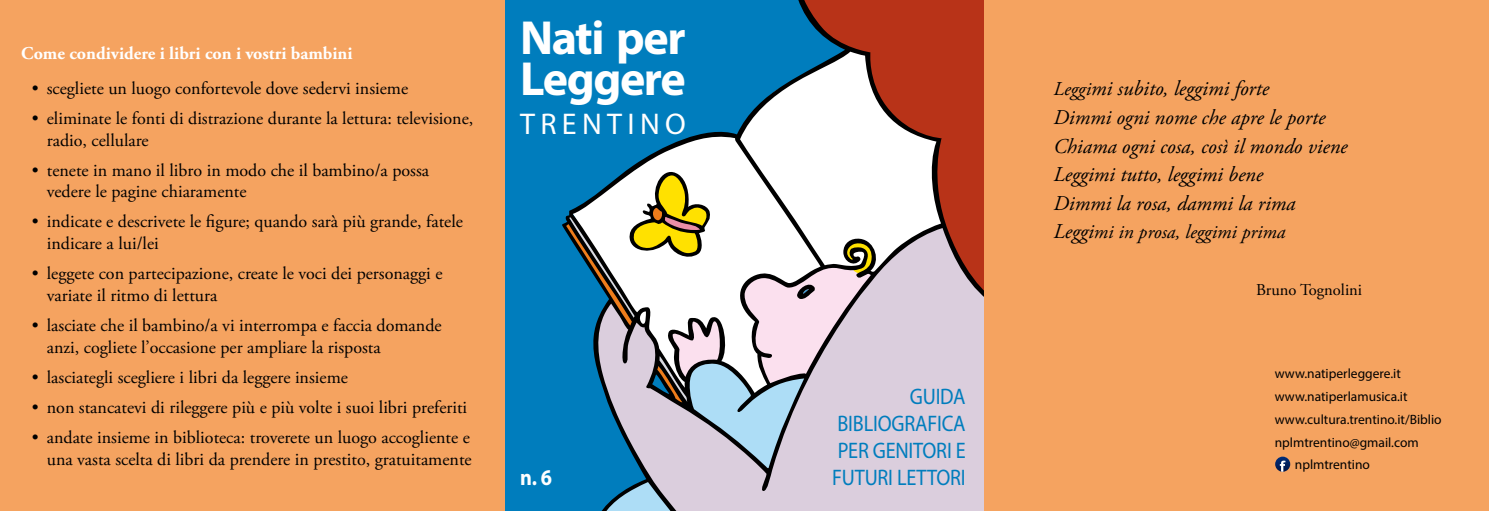
<style>
.page{position:relative;width:1489px;height:511px;background:#fff}
.page>*{position:absolute;margin:0;border:0;box-sizing:border-box;transform-origin:0 0}
.t1{font:700 48px/40.5px "Myriad Pro";letter-spacing:-.03em;color:#fff}
.t2{font:30px "Myriad Pro";letter-spacing:.18em;color:#fff}
.t3{font:22.5px/27px "Myriad Pro";letter-spacing:-.01em;color:#007dbd;text-align:justify;scale:.9 1}
.t4{font:700 22.5px "Myriad Pro";color:#fff;scale:.9 1}
.t5{font:italic 21px/28.5px "Adobe Garamond Pro";color:#000}
.t6{font:italic 19.5px "Adobe Garamond Pro";color:#000}
.t7{font:18px/21.6px "Adobe Garamond Pro";color:#000}
.t8{font:700 18px "Adobe Garamond Pro";color:#fff}
.t9{font:16.5px "Adobe Garamond Pro";color:#000}
.t10{font:13.5px "Myriad Pro";color:#000}
.s1{font-size:19.5px}
.s2{font-size:21px}
</style>
<div class="page">
<div style="left:0;top:0;width:1488px;height:510px;background:#f5a360"></div>
<div style="left:505px;top:0;width:478px;height:510px;background:#007dbd"></div>
<svg style="left:562px;top:0;width:421px;height:510px"></svg>
<svg style="left:564px;top:164px;width:311px;height:306px;background:#b1bec6"></svg>
<svg style="left:799px;top:0;width:184px;height:301px;background:#c7948c"></svg>
<svg style="left:1275px;top:456px;width:15px;height:15px"></svg>
<p class="t8" style="left:21px;top:43px;width:333px">Come condividere i libri con i vostri bambini</p>
<p class="t7" style="left:32px;top:78px;width:378px">• scegliete un luogo confortevole dove sedervi insieme</p>
<p class="t7" style="left:47px;top:108px;width:428px;text-indent:-15px">• eliminate le fonti di distrazione durante la lettura: televisione, radio, cellulare</p>
<p class="t7" style="left:47px;top:160px;width:384px;text-indent:-15px">• tenete in mano il libro in modo che il bambino/a possa vedere le pagine chiaramente</p>
<p class="t7" style="left:47px;top:211px;width:417px;text-indent:-15px">• indicate e descrivete le figure; quando sarà più grande, fatele indicare a lui/lei</p>
<p class="t7" style="left:47px;top:263px;width:397px;text-indent:-15px">• leggete con partecipazione, create le voci dei personaggi e variate il ritmo di lettura</p>
<p class="t7" style="left:47px;top:315px;width:396px;text-indent:-15px">• lasciate che il bambino/a vi interrompa e faccia domande anzi, cogliete l’occasione per ampliare la risposta</p>
<p class="t7" style="left:32px;top:366px;width:317px">• lasciategli scegliere i libri da leggere insieme</p>
<p class="t7" style="left:32px;top:396px;width:437px">• non stancatevi di rileggere più e più volte i suoi libri preferiti</p>
<p class="t7" style="left:32px;top:427px;width:441px;text-align:right">• andate insieme in biblioteca: troverete un luogo accogliente e una vasta scelta di libri da prendere in prestito, gratuitamente</p>
<h1 class="t1" style="left:520px;top:16px;width:167px">Nati per<br>Leggere</h1>
<h2 class="t2" style="left:520px;top:105px;width:167px">TRENTINO</h2>
<p class="t3" style="left:837px;top:382px;width:144px;text-indent:72px">GUIDA BIBLIOGRAFICA PER GENITORI E</p>
<p class="t4" style="left:520px;top:462px;width:37px">n. 6</p>
<p class="t3" style="left:832px;top:463px;width:150px">FUTURI LETTORI</p>
<p class="t5" style="left:1053px;top:75px;width:296px"><span class="s1">Leggi</span>mi subito, leggimi forte<br>Dimmi ogni nome che apre le porte<br>Chiama ogni cosa, così il mondo viene<br>Leggimi tutto, leggimi bene<br>Dimmi la rosa, dammi la rima</p>
<p class="t6" style="left:1053px;top:220px;width:233px"><span class="s2">Leggi</span>mi in prosa, leggimi prima</p>
<p class="t9" style="left:1255px;top:280px;width:108px">Bruno Tognolini</p>
<p class="t10" style="left:1274px;top:365px;width:127px">www.natiperleggere.it</p>
<p class="t10" style="left:1274px;top:388px;width:134px">www.natiperlamusica.it</p>
<p class="t10" style="left:1274px;top:410px;width:168px">www.cultura.trentino.it/Biblio</p>
<p class="t10" style="left:1274px;top:433px;width:145px">nplmtrentino@gmail.com</p>
<p class="t10" style="left:1294px;top:456px;width:77px">nplmtrentino</p>
</div>
